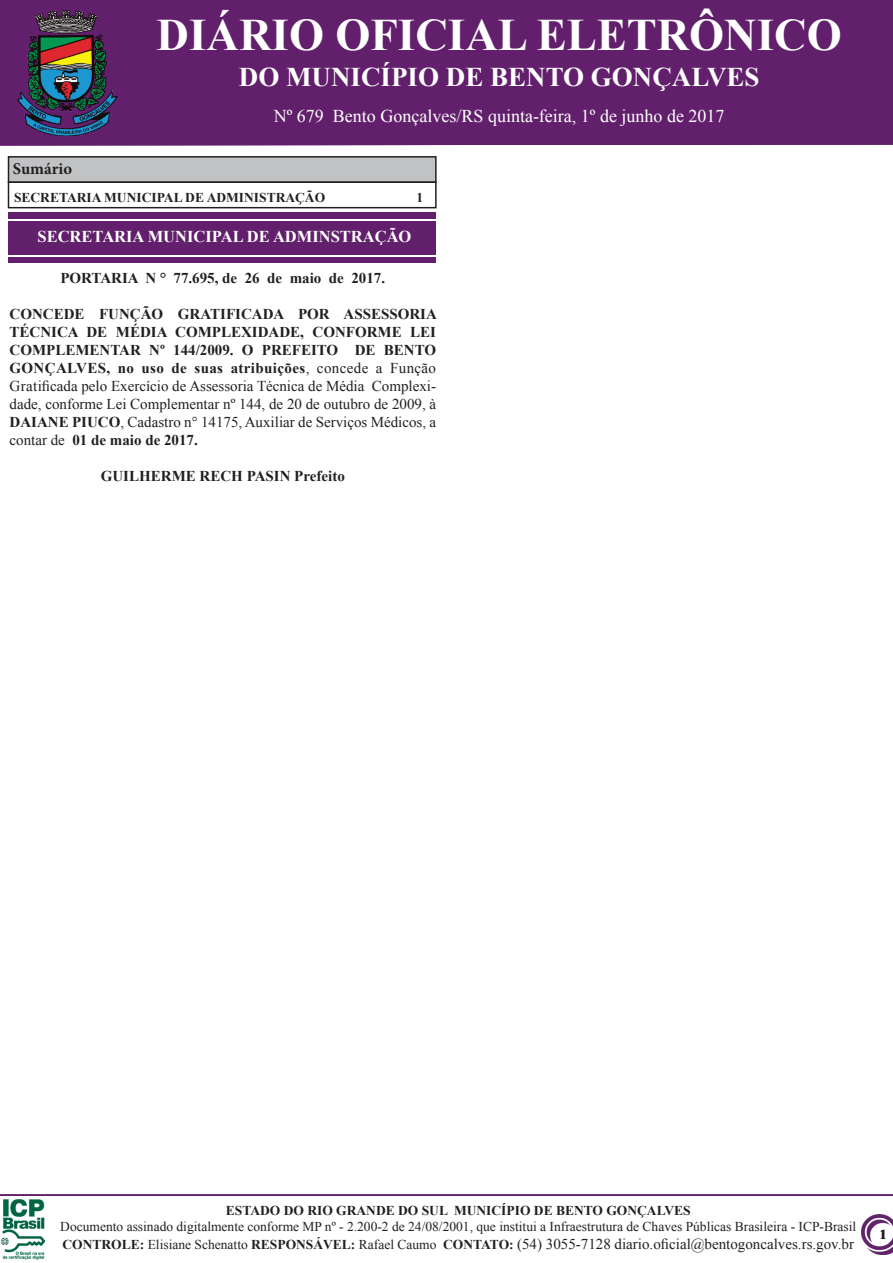
<style>
.page{position:relative;width:893px;height:1263px;background:#fff}
.page>*{position:absolute;margin:0;border:0;box-sizing:border-box;transform-origin:0 0}
.t1{font:700 45px "Times New Roman";color:#fff}
.t2{font:700 27px "Times New Roman";color:#fff}
.t3{font:18px "Times New Roman";color:#fff}
.t4{font:700 16.5px "Times New Roman";color:#fff}
.t5{font:700 16.5px "Minion Pro";color:#231f20}
.t6{font:15px/18px "Times New Roman";color:#231f20;text-align:justify}
.t7{font:700 15px "Times New Roman";color:#231f20}
.t8{font:13.5px "Times New Roman";color:#231f20}
.t9{font:700 13.5px "Times New Roman";color:#231f20}
.s1{font-weight:700}
.s2{font-weight:700;font-size:13.5px}
.s3{font-size:13.5px}
</style>
<div class="page">
<img style="left:0;top:1199px;width:46px;height:61px">
<div style="left:9px;top:157px;width:427px;height:25px;background:#c1c2c4"></div>
<div style="left:8px;top:156px;width:429px;height:27px;border:2px solid #231f20"></div>
<div style="left:8px;top:181px;width:429px;height:27px;border:2px solid #231f20"></div>
<div style="left:9px;top:212px;width:427px;height:50px;background:#62206c"></div>
<hr style="left:9px;top:219px;width:427px;height:2px;background:#fff">
<hr style="left:0;top:255px;width:461px;height:2px;background:#fff">
<img style="left:862px;top:1214px;width:31px;height:41px">
<div style="left:0;top:0;width:893px;height:146px;background:#62206c"></div>
<hr style="left:0;top:1194px;width:893px;height:2px;background:#62206c">
<img style="left:18px;top:11px;width:100px;height:125px">
<h1 class="t1" style="left:157px;top:4px;width:687px">DIÁRIO OFICIAL ELETRÔNICO</h1>
<h2 class="t2" style="left:239px;top:58px;width:522px">DO MUNICÍPIO DE BENTO GONÇALVES</h2>
<p class="t3" style="left:274px;top:104px;width:452px">Nº 679 Bento Gonçalves/RS quinta-feira, 1º de junho de 2017</p>
<p class="t3" style="left:265px;top:104px;width:331px">Nº 472 Bento Gonçalves/RS Quarta-feira, 10</p>
<p class="t3" style="left:619px;top:104px;width:115px">Agosto de 2016</p>
<p class="t3" style="left:270px;top:104px;width:460px">Nº 476 Bento Gonçalves/RS Terça-feira, 16 de Agosto de 2016</p>
<p class="t5" style="left:13px;top:157px;width:61px">Sumário</p>
<p class="t9" style="left:14px;top:188px;width:313px">SECRETARIA MUNICIPAL DE ADMINISTRAÇÃO</p>
<p class="t9" style="left:416px;top:188px;width:8px">1</p>
<p class="t4" style="left:38px;top:225px;width:375px">SECRETARIA MUNICIPAL DE ADMINSTRAÇÃO</p>
<p class="t7" style="left:60px;top:267px;width:326px">PORTARIA N ° 77.695, de 26 de maio de 2017.</p>
<p class="t6" style="left:10px;top:304px;width:429px"><span class="s1">CONCEDE FUNÇÃO GRATIFICADA POR ASSESSORIA TÉCNICA DE MÉDIA COMPLEXIDADE, CONFORME LEI COMPLEMENTAR Nº 144/2009. O PREFEITO DE BENTO GONÇALVES, no uso de suas atribuições</span>, concede a Função Gratificada pelo Exercício de Assessoria Técnica de Média Complexi&shy;dade, conforme Lei Complementar nº 144, de 20 de outubro de 2009, à <span class="s1">DAIANE PIUCO</span>, Cadastro n° 14175, Auxiliar de Serviços Médicos, a contar de <span class="s1">01 de maio de 2017.</span></p>
<p class="t7" style="left:101px;top:465px;width:246px">GUILHERME RECH PASIN Prefeito</p>
<p class="t9" style="left:226px;top:1201px;width:466px">ESTADO DO RIO GRANDE DO SUL MUNICÍPIO DE BENTO GONÇALVES</p>
<p class="t8" style="left:60px;top:1218px;width:797px">Documento assinado digitalmente conforme MP nº - 2.200-2 de 24/08/2001, que institui a Infraestrutura de Chaves Públicas Brasileira - ICP-Brasil</p>
<p class="t6" style="left:63px;top:1235px;width:793px"><span class="s2">CONTROLE:</span> <span class="s3">Elisiane Schenatto</span> <span class="s2">RESPONSÁVEL:</span> <span class="s3">Rafael Caumo</span> <span class="s2">CONTATO:</span> (54) 3055-7128 diario.oficial@bentogoncalves.rs.gov.br</p>
<p class="t9" style="left:880px;top:1225px;width:8px">1</p>
</div>
